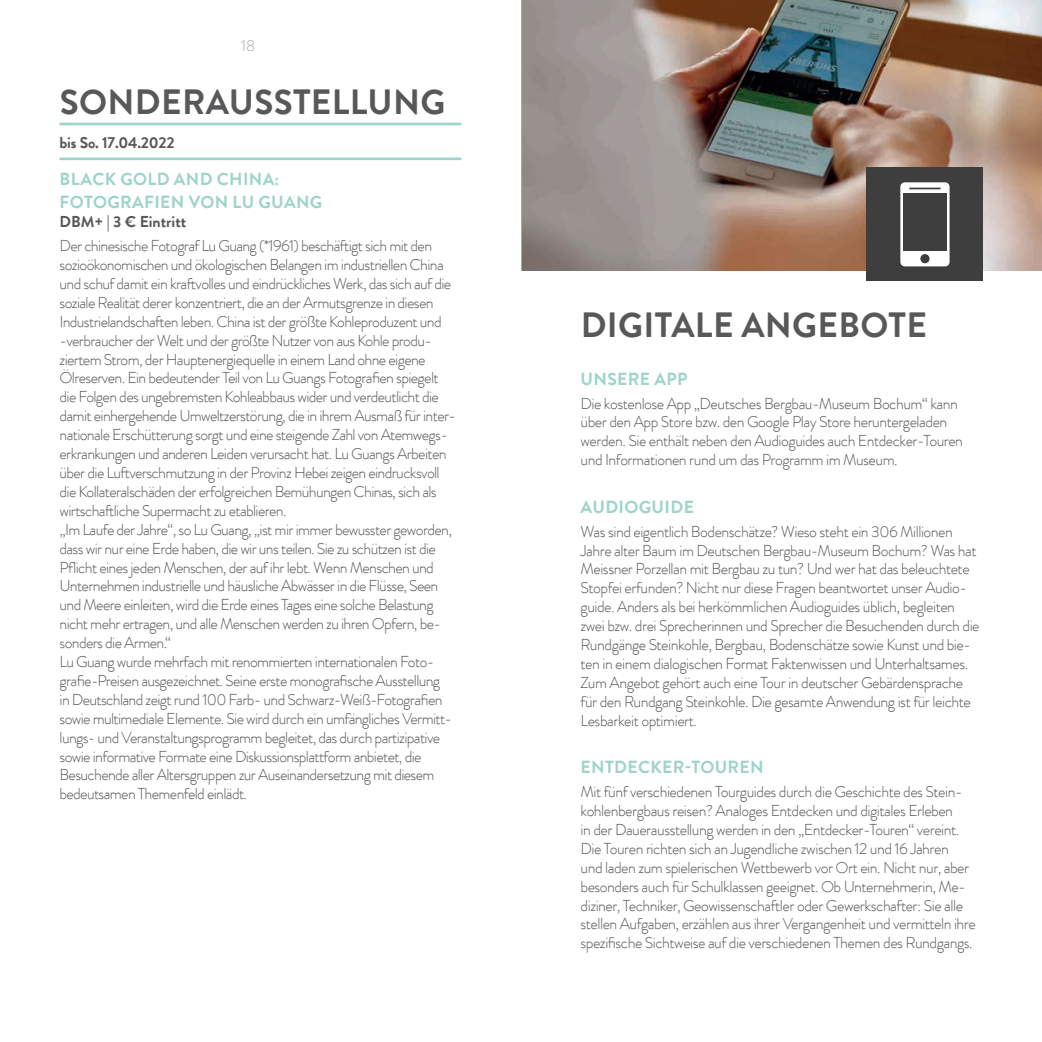
<style>
.page{position:relative;width:1042px;height:1042px;background:#fff}
.page>*{position:absolute;margin:0;border:0;box-sizing:border-box;transform-origin:0 0}
.t1{font:700 35px "Brandon Grotesque Office";letter-spacing:.01em;color:#57585a}
.t2{font:700 17.5px/22.8px "Brandon Grotesque Office";letter-spacing:.02em;color:#9dd4ca}
.t3{font:300 15.75px/18.9px "Brandon Grotesque Office";letter-spacing:-.04em;color:#57585a}
.t4{font:700 15.75px "Brandon Grotesque Office";letter-spacing:-.01em;color:#57585a}
.t5{font:300 15.75px "Brandon Grotesque Office";color:#a7a8ac}
</style>
<div class="page">
<hr style="left:60px;top:123px;width:401px;height:2px;background:#9dd4ca">
<hr style="left:60px;top:157px;width:401px;height:3px;background:#9dd4ca">
<img style="left:523px;top:0;width:519px;height:270px">
<div style="left:865px;top:168px;width:117px;height:113px;background:#3e3e3f"></div>
<div style="left:900px;top:182px;width:49px;height:84px;background:#fff;border-radius:4px"></div>
<div style="left:903px;top:193px;width:43px;height:58px;background:#3e3e3f"></div>
<div style="left:909px;top:188px;width:31px;height:1px;border:1px solid #3e3e3f"></div>
<div style="left:920px;top:254px;width:9px;height:9px;background:#3e3e3f;border-radius:50%"></div>
<p class="t5" style="left:241px;top:35px;width:16px">18</p>
<h1 class="t1" style="left:60px;top:77px;width:387px">SONDERAUSSTELLUNG</h1>
<p class="t4" style="left:60px;top:131px;width:117px">bis So. 17.04.2022</p>
<p class="t2" style="left:60px;top:168px;width:264px">BLACK GOLD AND CHINA:<br>FOTOGRAFIEN VON LU GUANG</p>
<p class="t4" style="left:60px;top:211px;width:128px">DBM+ | 3 € Eintritt</p>
<p class="t3" style="left:60px;top:236px;width:398px">Der chinesische Fotograf Lu Guang (*1961) beschäftigt sich mit den sozioökonomischen und ökologischen Belangen im industriellen China und schuf damit ein kraftvolles und eindrückliches Werk, das sich auf die soziale Realität derer konzentriert, die an der Armutsgrenze in diesen Industrielandschaften leben. China ist der größte Kohleproduzent und -verbraucher der Welt und der größte Nutzer von aus Kohle produ&shy;ziertem Strom, der Hauptenergiequelle in einem Land ohne eigene Ölreserven. Ein bedeutender Teil von Lu Guangs Fotografien spiegelt die Folgen des ungebremsten Kohleabbaus wider und verdeutlicht die damit einhergehende Umweltzerstörung, die in ihrem Ausmaß für inter&shy;nationale Erschütterung sorgt und eine steigende Zahl von Atemwegs&shy;erkrankungen und anderen Leiden verursacht hat. Lu Guangs Arbeiten über die Luftverschmutzung in der Provinz Hebei zeigen eindrucksvoll die Kollateralschäden der erfolgreichen Bemühungen Chinas, sich als wirtschaftliche Supermacht zu etablieren.<br>„Im Laufe der Jahre“, so Lu Guang, „ist mir immer bewusster geworden, dass wir nur eine Erde haben, die wir uns teilen. Sie zu schützen ist die Pflicht eines jeden Menschen, der auf ihr lebt. Wenn Menschen und Unternehmen industrielle und häusliche Abwässer in die Flüsse, Seen und Meere einleiten, wird die Erde eines Tages eine solche Belastung nicht mehr ertragen, und alle Menschen werden zu ihren Opfern, be&shy;sonders die Armen.“<br>Lu Guang wurde mehrfach mit renommierten internationalen Foto&shy;grafie-Preisen ausgezeichnet. Seine erste monografische Ausstellung<br>in Deutschland zeigt rund 100 Farb- und Schwarz-Weiß-Fotografien sowie multimediale Elemente. Sie wird durch ein umfängliches Vermitt&shy;lungs- und Veranstaltungsprogramm begleitet, das durch partizipative sowie informative Formate eine Diskussionsplattform anbietet, die Besuchende aller Altersgruppen zur Auseinandersetzung mit diesem bedeutsamen Themenfeld einlädt.</p>
<h1 class="t1" style="left:581px;top:300px;width:348px">DIGITALE ANGEBOTE</h1>
<p class="t2" style="left:581px;top:367px;width:108px">UNSERE APP</p>
<p class="t3" style="left:580px;top:394px;width:384px">Die kostenlose App „Deutsches Bergbau-Museum Bochum“ kann über den App Store bzw. den Google Play Store heruntergeladen werden. Sie enthält neben den Audioguides auch Entdecker-Touren und Informationen rund um das Programm im Museum.</p>
<p class="t2" style="left:581px;top:496px;width:115px">AUDIOGUIDE</p>
<p class="t3" style="left:580px;top:522px;width:400px">Was sind eigentlich Bodenschätze? Wieso steht ein 306 Millionen Jahre alter Baum im Deutschen Bergbau-Museum Bochum? Was hat Meissner Porzellan mit Bergbau zu tun? Und wer hat das beleuchtete Stopfei erfunden? Nicht nur diese Fragen beantwortet unser Audio&shy;guide. Anders als bei herkömmlichen Audioguides üblich, begleiten zwei bzw. drei Sprecherinnen und Sprecher die Besuchenden durch die Rundgänge Steinkohle, Bergbau, Bodenschätze sowie Kunst und bie&shy;ten in einem dialogischen Format Faktenwissen und Unterhaltsames.<br>Zum Angebot gehört auch eine Tour in deutscher Gebärdensprache für den Rundgang Steinkohle. Die gesamte Anwendung ist für leichte Lesbarkeit optimiert.</p>
<p class="t2" style="left:581px;top:756px;width:185px">ENTDECKER-TOUREN</p>
<p class="t3" style="left:580px;top:782px;width:397px">Mit fünf verschiedenen Tourguides durch die Geschichte des Stein&shy;kohlenbergbaus reisen? Analoges Entdecken und digitales Erleben<br>in der Dauerausstellung werden in den „Entdecker-Touren“ vereint.<br>Die Touren richten sich an Jugendliche zwischen 12 und 16 Jahren<br>und laden zum spielerischen Wettbewerb vor Ort ein. Nicht nur, aber besonders auch für Schulklassen geeignet. Ob Unternehmerin, Me&shy;diziner, Techniker, Geowissenschaftler oder Gewerkschafter: Sie alle stellen Aufgaben, erzählen aus ihrer Vergangenheit und vermitteln ihre spezifische Sichtweise auf die verschiedenen Themen des Rundgangs.</p>
</div>
